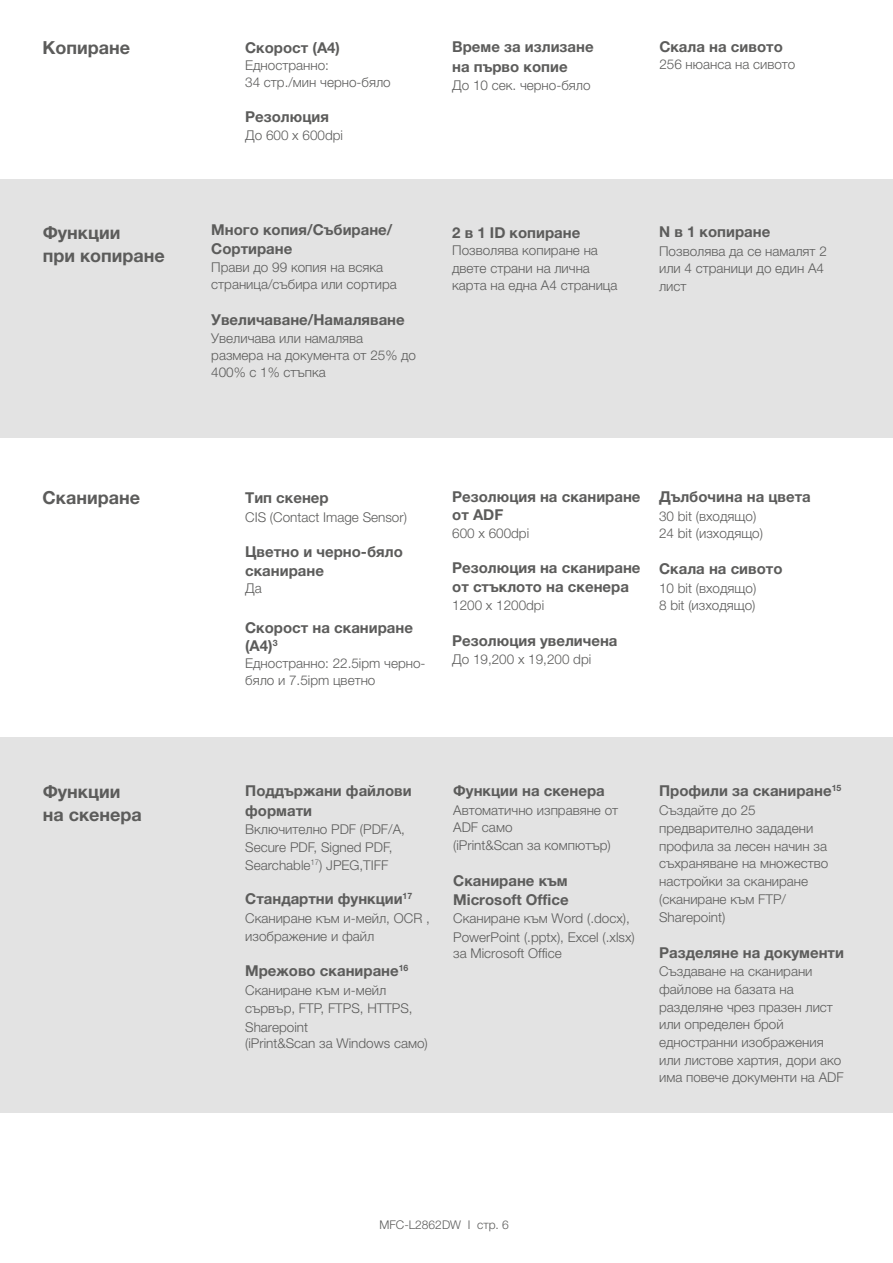
<style>
.page{position:relative;width:893px;height:1263px;background:#fff}
.page>*{position:absolute;margin:0;border:0;box-sizing:border-box;transform-origin:0 0}
.t1{font:700 18px/23.1px "Helvetica Neue LTW1 G";color:#5c5c5b}
.t2{font:700 15px/19.2px "Helvetica Neue LTW1 G";color:#5c5c5b}
.t3{font:300 13.5px/17.7px "Helvetica Neue LTW1 G";color:#5c5c5b}
.t4{font:300 12px "Helvetica Neue LTW1 G";color:#5c5c5b}
</style>
<div class="page">
<div style="left:0;top:179px;width:893px;height:258px;background:#e3e3e3"></div>
<div style="left:0;top:737px;width:893px;height:375px;background:#e3e3e3"></div>
<h1 class="t1" style="left:43px;top:36px;width:89px">Копиране</h1>
<p class="t2" style="left:245px;top:38px;width:96px">Скорост (A4)</p>
<p class="t3" style="left:245px;top:57px;width:147px;line-height:17.2px">Едностранно:<br>34 стр./мин черно-бяло</p>
<p class="t2" style="left:245px;top:107px;width:85px">Резолюция</p>
<p class="t3" style="left:245px;top:127px;width:99px">До 600 x 600dpi</p>
<h1 class="t1" style="left:43px;top:221px;width:124px">Функции<br>при копиране</h1>
<p class="t2" style="left:211px;top:220px;width:183px">Много копия/Събиране/<br>Сортиране</p>
<p class="t3" style="left:211px;top:259px;width:187px;line-height:17.2px">Прави до 99 копия на всяка страница/събира или сортира</p>
<p class="t2" style="left:211px;top:310px;width:195px">Увеличаване/Намаляване</p>
<p class="t3" style="left:211px;top:329px;width:206px;line-height:17.1px">Увеличава или намалява размера на документа от 25% до<br>400% с 1% стъпка</p>
<p class="t2" style="left:452px;top:37px;width:143px;line-height:19.6px">Време за излизане на първо копие</p>
<p class="t3" style="left:452px;top:77px;width:140px">До 10 сек. черно-бяло</p>
<p class="t2" style="left:452px;top:223px;width:130px">2 в 1 ID копиране</p>
<p class="t3" style="left:452px;top:242px;width:167px">Позволява копиране на двете страни на лична карта на една A4 страница</p>
<p class="t2" style="left:659px;top:37px;width:125px">Скала на сивото</p>
<p class="t3" style="left:659px;top:55px;width:138px">256 нюанса на сивото</p>
<p class="t2" style="left:659px;top:222px;width:113px">N в 1 копиране</p>
<p class="t3" style="left:659px;top:242px;width:169px">Позволява да се намалят 2 или 4 страници до един A4 лист</p>
<h1 class="t1" style="left:43px;top:486px;width:99px">Сканиране</h1>
<p class="t2" style="left:245px;top:487px;width:85px">Тип скенер</p>
<p class="t3" style="left:245px;top:508px;width:163px">CIS (Contact Image Sensor)</p>
<p class="t2" style="left:245px;top:541px;width:159px">Цветно и черно-бяло сканиране</p>
<p class="t3" style="left:245px;top:579px;width:18px">Да</p>
<p class="t2" style="left:245px;top:618px;width:169px;line-height:18px">Скорост на сканиране (A4)<sup>3</sup></p>
<p class="t3" style="left:245px;top:654px;width:182px;line-height:17px">Едностранно: 22.5ipm черно&shy;бяло и 7.5ipm цветно</p>
<p class="t2" style="left:452px;top:488px;width:190px;line-height:18px">Резолюция на сканиране от ADF</p>
<p class="t3" style="left:452px;top:524px;width:79px">600 x 600dpi</p>
<p class="t2" style="left:452px;top:558px;width:190px">Резолюция на сканиране от стъклото на скенера</p>
<p class="t3" style="left:452px;top:597px;width:94px">1200 x 1200dpi</p>
<p class="t2" style="left:452px;top:631px;width:167px">Резолюция увеличена</p>
<p class="t3" style="left:452px;top:650px;width:141px">До 19,200 x 19,200 dpi</p>
<p class="t2" style="left:659px;top:487px;width:153px">Дълбочина на цвета</p>
<p class="t3" style="left:659px;top:507px;width:105px">30 bit (входящо)<br>24 bit (изходящо)</p>
<p class="t2" style="left:659px;top:559px;width:125px">Скала на сивото</p>
<p class="t3" style="left:659px;top:579px;width:99px">10 bit (входящо)<br>8 bit (изходящо)</p>
<h1 class="t1" style="left:43px;top:780px;width:101px">Функции на скенера</h1>
<p class="t2" style="left:245px;top:781px;width:168px">Поддържани файлови формати</p>
<p class="t3" style="left:245px;top:820px;width:161px">Включително PDF (PDF/A,<br>Secure PDF, Signed PDF,<br>Searchable<sup>17</sup>) JPEG,TIFF</p>
<p class="t2" style="left:245px;top:889px;width:169px">Стандартни функции<sup>17</sup></p>
<p class="t3" style="left:245px;top:909px;width:186px">Сканиране към и-мейл, OCR , изображение и файл</p>
<p class="t2" style="left:245px;top:961px;width:165px">Мрежово сканиране<sup>16</sup></p>
<p class="t3" style="left:245px;top:981px;width:169px;line-height:18.3px">Сканиране към и-мейл сървър, FTP, FTPS, HTTPS,<br>Sharepoint</p>
<p class="t3" style="left:245px;top:1035px;width:184px">(iPrint&amp;Scan за Windows само)</p>
<p class="t2" style="left:453px;top:781px;width:153px">Функции на скенера</p>
<p class="t3" style="left:453px;top:801px;width:166px">Автоматично изправяне от<br>АDF само<br>(iPrint&amp;Scan за компютър)</p>
<p class="t2" style="left:453px;top:871px;width:117px">Сканиране към<br>Microsoft Office</p>
<p class="t3" style="left:453px;top:909px;width:183px;line-height:18.5px">Сканиране към Word (.docx),<br>PowerPoint (.pptx), Excel (.xlsx)</p>
<p class="t3" style="left:453px;top:944px;width:110px">за Microsoft Office</p>
<p class="t2" style="left:659px;top:781px;width:184px">Профили за сканиране<sup>15</sup></p>
<p class="t3" style="left:659px;top:801px;width:171px">Създайте до 25 предварително зададени профила за лесен начин за съхраняване на множество настройки за сканиране (сканиране към FTP/<br>Sharepoint)</p>
<p class="t2" style="left:659px;top:943px;width:186px">Разделяне на документи</p>
<p class="t3" style="left:659px;top:962px;width:186px">Създаване на сканирани файлове на базата на разделяне чрез празен лист или определен брой едностранни изображения или листове хартия, дори ако има повече документи на ADF</p>
<p class="t4" style="left:380px;top:1217px;width:131px">MFC-L2862DW I стр. 6</p>
</div>
